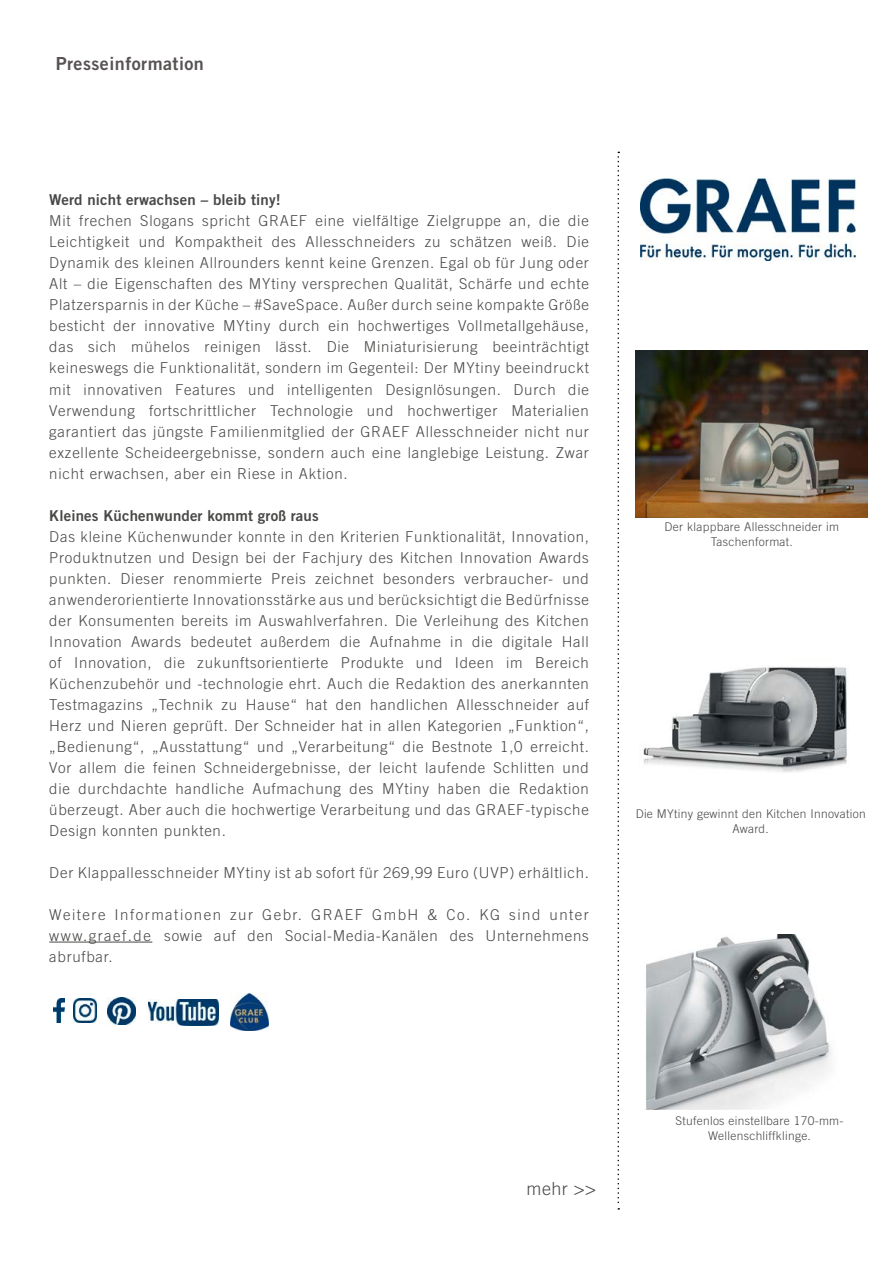
<style>
.page{position:relative;width:893px;height:1263px;background:#fff}
.page>*{position:absolute;margin:0;border:0;box-sizing:border-box;transform-origin:0 0}
.t1{font:18px "Trade Gothic LT Bold Two";letter-spacing:.025em;color:#585353}
.Teaser_PM{font:300 18px "Trade Gothic LT";color:#484847}
.Fließtext_PM{font:300 15px/21px "Trade Gothic LT";letter-spacing:.05em;color:#484847;text-align:justify}
.Überschrift_Fließtex{font:15px "Trade Gothic LT Bold Two";letter-spacing:.01em;color:#484847}
.Boilerplate_PM{font:300 12px/15px "Trade Gothic LT";letter-spacing:.025em;color:#484847;text-align:center}
</style>
<div class="page">
<svg style="left:617px;top:152px;width:2px;height:1057px"></svg>
<hr style="left:49px;top:942px;width:103px;height:1px;background:#484847">
<img style="left:641px;top:178px;width:214px;height:83px">
<img style="left:643px;top:667px;width:205px;height:105px">
<img style="left:53px;top:999px;width:11px;height:24px">
<img style="left:231px;top:994px;width:37px;height:36px">
<img style="left:73px;top:998px;width:23px;height:24px">
<img style="left:108px;top:997px;width:28px;height:27px">
<img style="left:148px;top:999px;width:70px;height:27px">
<img style="left:636px;top:351px;width:231px;height:166px">
<img style="left:645px;top:934px;width:187px;height:175px">
<p class="t1" style="left:56px;top:52px;width:150px">Presseinformation</p>
<p class="Überschrift_Fließtex" style="left:49px;top:191px;width:233px">Werd nicht erwachsen – bleib tiny!</p>
<p class="Fließtext_PM" style="left:49px;top:210px;width:541px">Mit frechen Slogans spricht GRAEF eine vielfältige Zielgruppe an, die die Leichtigkeit und Kompaktheit des Allesschneiders zu schätzen weiß. Die Dynamik des kleinen Allrounders kennt keine Grenzen. Egal ob für Jung oder Alt – die Eigenschaften des MYtiny versprechen Qualität, Schärfe und echte Platzersparnis in der Küche – #SaveSpace. Außer durch seine kompakte Größe besticht der innovative MYtiny durch ein hochwertiges Vollmetallgehäuse, das sich mühelos reinigen lässt. Die Miniaturisierung beeinträchtigt keineswegs die Funktionalität, sondern im Gegenteil: Der MYtiny beeindruckt mit innovativen Features und intelligenten Designlösungen. Durch die Verwendung fortschrittlicher Technologie und hochwertiger Materialien garantiert das jüngste Familienmitglied der GRAEF Allesschneider nicht nur exzellente Scheideergebnisse, sondern auch eine langlebige Leistung. Zwar nicht erwachsen, aber ein Riese in Aktion.</p>
<p class="Überschrift_Fließtex" style="left:49px;top:506px;width:271px">Kleines Küchenwunder kommt groß raus</p>
<p class="Fließtext_PM" style="left:49px;top:525px;width:541px">Das kleine Küchenwunder konnte in den Kriterien Funktionalität, Innovation, Produktnutzen und Design bei der Fachjury des Kitchen Innovation Awards punkten. Dieser renommierte Preis zeichnet besonders verbraucher- und anwenderorientierte Innovationsstärke aus und berücksichtigt die Bedürfnisse der Konsumenten bereits im Auswahlverfahren. Die Verleihung des Kitchen Innovation Awards bedeutet außerdem die Aufnahme in die digitale Hall of Innovation, die zukunftsorientierte Produkte und Ideen im Bereich Küchenzubehör und -technologie ehrt. Auch die Redaktion des anerkannten Testmagazins „Technik zu Hause“ hat den handlichen Allesschneider auf Herz und Nieren geprüft. Der Schneider hat in allen Kategorien „Funktion“, „Bedienung“, „Ausstattung“ und „Verarbeitung“ die Bestnote 1,0 erreicht.<br>Vor allem die feinen Schneidergebnisse, der leicht laufende Schlitten und die durchdachte handliche Aufmachung des MYtiny haben die Redaktion überzeugt. Aber auch die hochwertige Verarbeitung und das GRAEF-typische Design konnten punkten.</p>
<p class="Fließtext_PM" style="left:49px;top:861px;width:541px">Der Klappallesschneider MYtiny ist ab sofort für 269,99 Euro (UVP) erhältlich.</p>
<p class="Fließtext_PM" style="left:49px;top:903px;width:541px">Weitere Informationen zur Gebr. GRAEF GmbH &amp; Co. KG sind unter www.graef.de sowie auf den Social-Media-Kanälen des Unternehmens abrufbar.</p>
<p class="Boilerplate_PM" style="left:665px;top:519px;width:176px">Der klappbare Allesschneider im</p>
<p class="Boilerplate_PM" style="left:711px;top:534px;width:84px">Taschenformat.</p>
<p class="Boilerplate_PM" style="left:636px;top:806px;width:232px">Die MYtiny gewinnt den Kitchen Innovation<br>Award.</p>
<p class="Teaser_PM" style="left:527px;top:1178px;width:71px">mehr &gt;&gt;</p>
<p class="Boilerplate_PM" style="left:675px;top:1112px;width:170px">Stufenlos einstellbare 170-mm-</p>
<p class="Boilerplate_PM" style="left:708px;top:1127px;width:104px">Wellenschliffklinge.</p>
</div>
